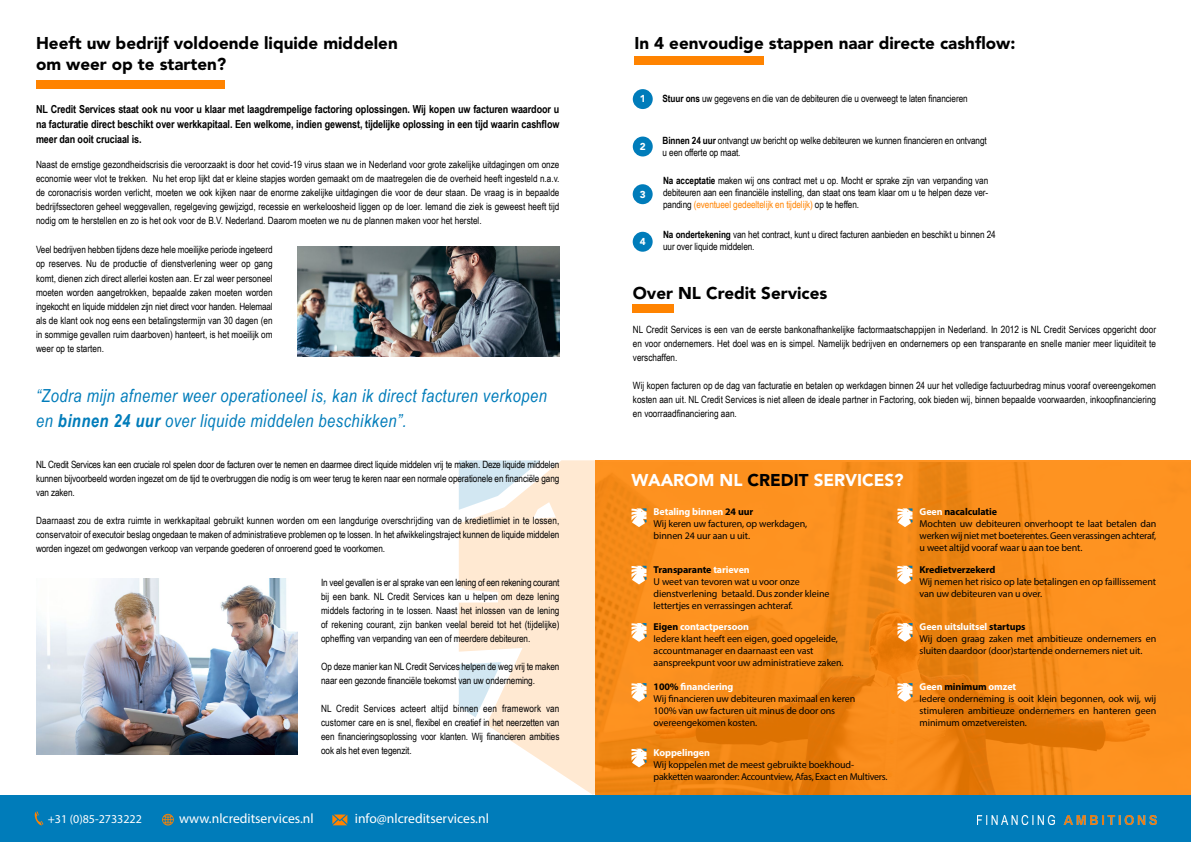
<style>
.page{position:relative;width:1191px;height:842px;background:#fff}
.page>*{position:absolute;margin:0;border:0;box-sizing:border-box;transform-origin:0 0}
.t1{font:italic 18px/25px "Arial Narrow";letter-spacing:.025em;color:#007cba}
.t2{font:900 17px/20.4px "Avenir LT Pro";color:#000}
.t3{font:900 17px "Avenir LT Pro";color:#fff}
.t4{font:13.6px "Myriad Pro";color:#fff}
.t5{font:12px "Myriad Pro";color:#fff}
.t6{font:700 11px/15px "Arial Narrow";letter-spacing:-.01em;color:#000;text-align:justify}
.t7{font:10px/14px "Arial Narrow";letter-spacing:-.01em;color:#000;text-align:justify}
.t8{font:10px/12px "Myriad Pro";letter-spacing:-.01em;color:#000}
.t9{font:10px/12px "Myriad Pro";letter-spacing:-.03em;color:#000}
.t10{font:700 10px "Myriad Pro";letter-spacing:-.01em;color:#000}
.t11{font:700 10px "Myriad Pro";letter-spacing:-.01em;color:#fff}
.t12{font:900 10px "Avenir LT Pro";color:#fff}
.s1{font-weight:700}
.s2{color:#ff8300}
.s3{color:#000}
.s4{font-weight:700;color:#fff}
</style>
<div class="page">
<svg style="left:459px;top:460px;width:136px;height:335px;fill:#ffe9d2"></svg>
<svg style="left:595px;top:460px;width:596px;height:335px;background:#f58a19"></svg>
<div style="left:0;top:795px;width:1191px;height:47px;background:#007cba"></div>
<div style="left:634px;top:56px;width:129px;height:8px;background:#ff8300"></div>
<div style="left:633px;top:89px;width:19px;height:20px;background:#007cba;border-radius:50%"></div>
<div style="left:633px;top:137px;width:19px;height:19px;background:#007cba;border-radius:50%"></div>
<div style="left:632px;top:184px;width:20px;height:20px;background:#007cba;border-radius:50%"></div>
<div style="left:632px;top:232px;width:20px;height:20px;background:#007cba;border-radius:50%"></div>
<svg style="left:631px;top:508px;width:15px;height:19px"></svg>
<svg style="left:631px;top:566px;width:15px;height:18px"></svg>
<svg style="left:631px;top:623px;width:15px;height:19px"></svg>
<svg style="left:897px;top:508px;width:15px;height:19px"></svg>
<svg style="left:897px;top:566px;width:15px;height:18px"></svg>
<svg style="left:897px;top:623px;width:15px;height:19px"></svg>
<svg style="left:631px;top:683px;width:15px;height:19px"></svg>
<svg style="left:897px;top:683px;width:15px;height:19px"></svg>
<svg style="left:631px;top:749px;width:15px;height:18px"></svg>
<svg style="left:34px;top:811px;width:9px;height:15px"></svg>
<svg style="left:162px;top:814px;width:12px;height:11px"></svg>
<img style="left:977px;top:816px;width:179px;height:9px">
<img style="left:298px;top:246px;width:261px;height:110px">
<img style="left:36px;top:579px;width:262px;height:175px">
<div style="left:36px;top:80px;width:188px;height:9px;background:#ff8300"></div>
<div style="left:632px;top:305px;width:42px;height:8px;background:#ff8300"></div>
<svg style="left:332px;top:814px;width:15px;height:11px"></svg>
<h2 class="t2" style="left:36px;top:33px;width:363px">Heeft uw bedrijf voldoende liquide middelen om weer op te starten?</h2>
<h2 class="t2" style="left:634px;top:33px;width:382px">In 4 eenvoudige stappen naar directe cashflow:</h2>
<p class="t7" style="left:662px;top:91px;width:307px"><span class="s1">Stuur ons</span> uw gegevens en die van de debiteuren die u overweegt te laten financieren</p>
<p class="t7" style="left:662px;top:134px;width:326px;line-height:12px"><span class="s1">Binnen 24 uur</span> ontvangt uw bericht op welke debiteuren we kunnen financieren en ontvangt u een offerte op maat.</p>
<p class="t7" style="left:663px;top:174px;width:327px;line-height:12px"><span class="s1">Na acceptatie</span> maken wij ons contract met u op. Mocht er sprake zijn van verpanding van debiteuren aan een financiële instelling, dan staat ons team klaar om u te helpen deze ver&shy;panding <span class="s2">(eventueel gedeeltelijk en tijdelijk)</span> op te heffen.</p>
<p class="t7" style="left:663px;top:229px;width:334px;line-height:12px"><span class="s1">Na ondertekening</span> van het contract, kunt u direct facturen aanbieden en beschikt u binnen 24 uur over liquide middelen.</p>
<p class="t12" style="left:640px;top:93px;width:7px">1</p>
<p class="t6" style="left:36px;top:101px;width:525px">NL Credit Services staat ook nu voor u klaar met laagdrempelige factoring oplossingen. Wij kopen uw facturen waardoor u na facturatie direct beschikt over werkkapitaal. Een welkome, indien gewenst, tijdelijke oplossing in een tijd waarin cashflow meer dan ooit cruciaal is.</p>
<p class="t12" style="left:640px;top:140px;width:7px">2</p>
<p class="t7" style="left:36px;top:157px;width:525px">Naast de ernstige gezondheidscrisis die veroorzaakt is door het covid-19 virus staan we in Nederland voor grote zakelijke uitdagingen om onze economie weer vlot te trekken. Nu het erop lijkt dat er kleine stapjes worden gemaakt om de maatregelen die de overheid heeft ingesteld n.a.v. de coronacrisis worden verlicht, moeten we ook kijken naar de enorme zakelijke uitdagingen die voor de deur staan. De vraag is in bepaalde bedrijfssectoren geheel weggevallen, regelgeving gewijzigd, recessie en werkeloosheid liggen op de loer. Iemand die ziek is geweest heeft tijd nodig om te herstellen en zo is het ook voor de B.V. Nederland. Daarom moeten we nu de plannen maken voor het herstel.</p>
<p class="t7" style="left:36px;top:243px;width:238px">Veel bedrijven hebben tijdens deze hele moeilijke periode ingeteerd op reserves. Nu de productie of dienstverlening weer op gang komt, dienen zich direct allerlei kosten aan. Er zal weer personeel moeten worden aangetrokken, bepaalde zaken moeten worden ingekocht en liquide middelen zijn niet direct voor handen. Helemaal als de klant ook nog eens een betalingstermijn van 30 dagen (en in sommige gevallen ruim daarboven) hanteert, is het moeilijk om weer op te starten.</p>
<p class="t12" style="left:639px;top:188px;width:7px">3</p>
<p class="t12" style="left:639px;top:235px;width:7px">4</p>
<h2 class="t2" style="left:633px;top:283px;width:196px">Over NL Credit Services</h2>
<p class="t7" style="left:633px;top:322px;width:525px">NL Credit Services is een van de eerste bankonafhankelijke factormaatschappijen in Nederland. In 2012 is NL Credit Services opgericht door en voor ondernemers. Het doel was en is simpel. Namelijk bedrijven en ondernemers op een transparante en snelle manier meer liquiditeit te verschaffen.</p>
<p class="t7" style="left:633px;top:378px;width:525px">Wij kopen facturen op de dag van facturatie en betalen op werkdagen binnen 24 uur het volledige factuurbedrag minus vooraf overeengekomen kosten aan uit. NL Credit Services is niet alleen de ideale partner in Factoring, ook bieden wij, binnen bepaalde voorwaarden, inkoopfinanciering en voorraadfinanciering aan.</p>
<h1 class="t1" style="left:36px;top:383px;width:512px">“Zodra mijn afnemer weer operationeel is, kan ik direct facturen verkopen en <span class="s1">binnen 24 uur</span> over liquide middelen beschikken”.</h1>
<p class="t7" style="left:36px;top:457px;width:525px">NL Credit Services kan een cruciale rol spelen door de facturen over te nemen en daarmee direct liquide middelen vrij te maken. Deze liquide middelen kunnen bijvoorbeeld worden ingezet om de tijd te overbruggen die nodig is om weer terug te keren naar een normale operationele en financiële gang van zaken.</p>
<p class="t7" style="left:36px;top:513px;width:525px">Daarnaast zou de extra ruimte in werkkapitaal gebruikt kunnen worden om een langdurige overschrijding van de kredietlimiet in te lossen, conservatoir of executoir beslag ongedaan te maken of administratieve problemen op te lossen. In het afwikkelingstraject kunnen de liquide middelen worden ingezet om gedwongen verkoop van verpande goederen of onroerend goed te voorkomen.</p>
<p class="t7" style="left:321px;top:575px;width:240px">In veel gevallen is er al sprake van een lening of een rekening courant bij een bank. NL Credit Services kan u helpen om deze lening middels factoring in te lossen. Naast het inlossen van de lening of rekening courant, zijn banken veelal bereid tot het (tijdelijke) opheffing van verpanding van een of meerdere debiteuren.</p>
<p class="t7" style="left:321px;top:659px;width:240px">Op deze manier kan NL Credit Services helpen de weg vrij te maken naar een gezonde financiële toekomst van uw onderneming.</p>
<p class="t7" style="left:321px;top:701px;width:240px">NL Credit Services acteert altijd binnen een framework van customer care en is snel, flexibel en creatief in het neerzetten van een financieringsoplossing voor klanten. Wij financieren ambities ook als het even tegenzit.</p>
<p class="t5" style="left:48px;top:812px;width:96px">+31 (0)85-2733222</p>
<h3 class="t4" style="left:179px;top:810px;width:136px">www.nlcreditservices.nl</h3>
<h3 class="t4" style="left:355px;top:810px;width:135px">info@nlcreditservices.nl</h3>
<h2 class="t3" style="left:631px;top:470px;width:274px">WAAROM NL <span class="s3">CREDIT</span> SERVICES?</h2>
<p class="t8" style="left:653px;top:506px;width:155px"><span class="s4">Betaling binnen</span> <span class="s1">24 uur<br></span>Wij keren uw facturen, op werkdagen, binnen 24 uur aan u uit.</p>
<p class="t8" style="left:653px;top:563px;width:177px"><span class="s1">Transparante</span> <span class="s4">tarieven<br></span>U weet van tevoren wat u voor onze dienstverlening betaald. Dus zonder kleine lettertjes en verrassingen achteraf.</p>
<p class="t8" style="left:653px;top:620px;width:192px"><span class="s1">Eigen</span> <span class="s4">contactpersoon<br></span>Iedere klant heeft een eigen, goed opgeleide, accountmanager en daarnaast een vast aanspreekpunt voor uw administratieve zaken.</p>
<p class="t8" style="left:919px;top:506px;width:238px"><span class="s4">Geen</span> <span class="s1">nacalculatie<br></span>Mochten uw debiteuren onverhoopt te laat betalen dan werken wij niet met boeterentes. Geen verassingen achteraf, u weet altijd vooraf waar u aan toe bent.</p>
<p class="t10" style="left:919px;top:563px;width:77px">Kredietverzekerd</p>
<p class="t8" style="left:919px;top:575px;width:238px">Wij nemen het risico op late betalingen en op faillissement van uw debiteuren van u over.</p>
<p class="t8" style="left:919px;top:620px;width:238px"><span class="s4">Geen uitsluitsel</span> <span class="s1">startups<br></span>Wij doen graag zaken met ambitieuze ondernemers en sluiten daardoor (door)startende ondernemers niet uit.</p>
<p class="t8" style="left:653px;top:680px;width:203px"><span class="s1">100%</span> <span class="s4">financiering<br></span>Wij financieren uw debiteuren maximaal en keren 100% van uw facturen uit minus de door ons overeengekomen kosten.</p>
<p class="t8" style="left:919px;top:680px;width:238px"><span class="s4">Geen</span> <span class="s1">minimum</span> <span class="s4">omzet<br></span>Iedere onderneming is ooit klein begonnen, ook wij, wij stimuleren ambitieuze ondernemers en hanteren geen minimum omzetvereisten.</p>
<p class="t11" style="left:653px;top:746px;width:58px">Koppelingen</p>
<p class="t9" style="left:653px;top:758px;width:235px">Wij koppelen met de meest gebruikte boekhoud&shy;pakketten waaronder: Accountview, Afas, Exact en Multivers.</p>
</div>
